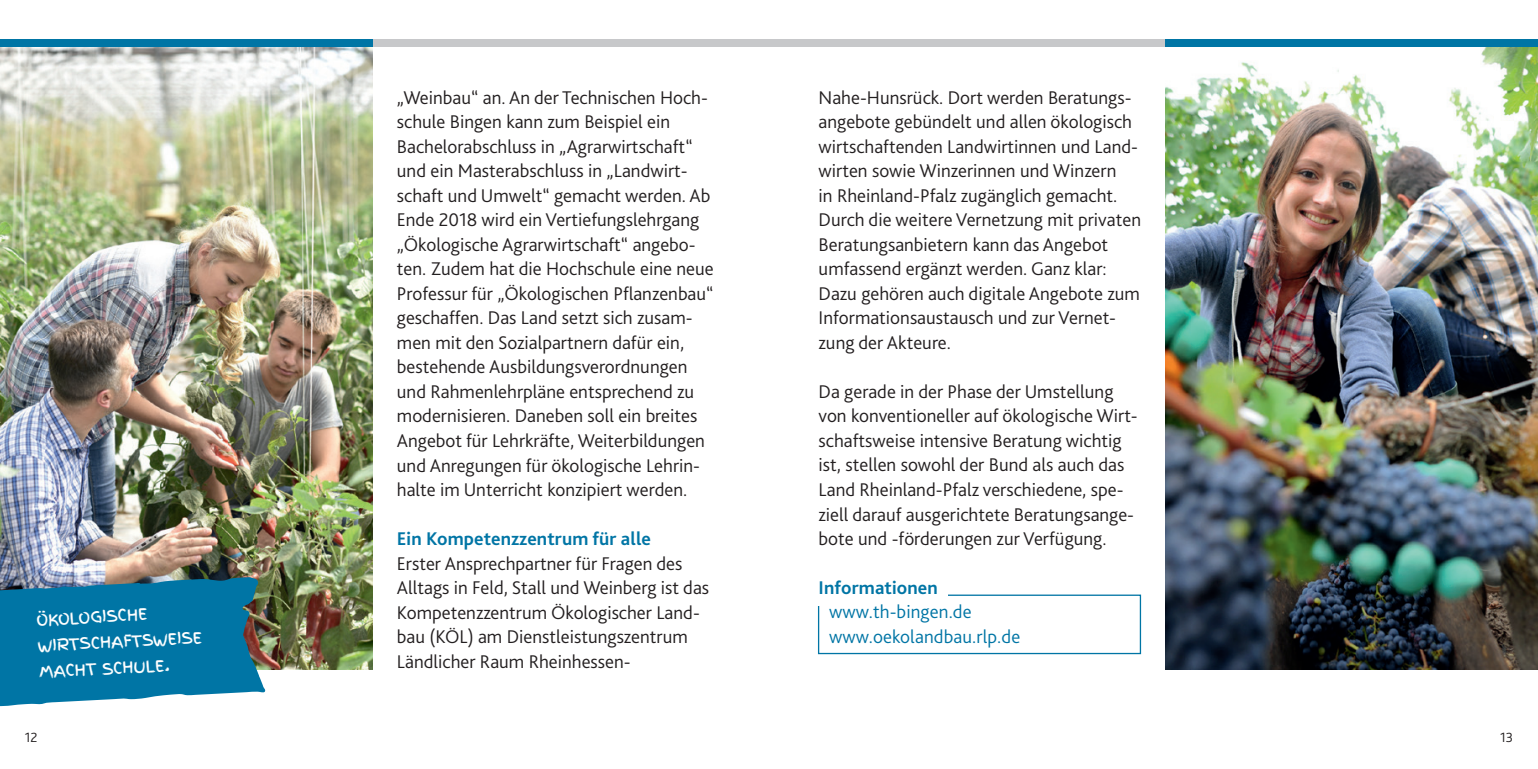
<style>
.page{position:relative;width:1538px;height:769px;background:#fff}
.page>*{position:absolute;margin:0;border:0;box-sizing:border-box;transform-origin:0 0}
.t1{font:300 19.25px/24.5px "Bliss";color:#231f20}
.t2{font:700 19.25px "Bliss";letter-spacing:.005em;color:#0075a5}
.t3{font:300 19.25px/24.5px "Bliss";letter-spacing:.005em;color:#0075a5}
.t4{font:15.75px/26.2px "Finger Paint";color:#fff}
.t5{font:300 14px "Bliss";color:#231f20}
</style>
<div class="page">
<div style="left:372px;top:40px;width:794px;height:7px;background:#c7c8ca"></div>
<div style="left:1166px;top:40px;width:372px;height:7px;background:#0075a5"></div>
<div style="left:0;top:40px;width:372px;height:7px;background:#0075a5"></div>
<img style="left:0;top:47px;width:372px;height:623px">
<img style="left:1166px;top:47px;width:372px;height:623px">
<svg style="left:0;top:577px;width:266px;height:130px;background:#1d7ea5"></svg>
<div style="left:818px;top:594px;width:323px;height:60px;border:1px solid #0075a5"></div>
<div style="left:809px;top:579px;width:139px;height:22px;background:#fff"></div>
<div style="left:809px;top:601px;width:17px;height:5px;background:#fff"></div>
<p class="t1" style="left:397px;top:85px;width:318px">„Weinbau“ an. An der Technischen Hoch&shy;schule Bingen kann zum Beispiel ein Bachelorabschluss in „Agrarwirtschaft“ und ein Masterabschluss in „Landwirt&shy;schaft und Umwelt“ gemacht werden. Ab Ende 2018 wird ein Vertiefungslehrgang „Ökologische Agrarwirtschaft“ angebo&shy;ten. Zudem hat die Hochschule eine neue Professur für „Ökologischen Pflanzenbau“ geschaffen. Das Land setzt sich zusam&shy;men mit den Sozialpartnern dafür ein, bestehende Ausbildungsverordnungen und Rahmenlehrpläne entsprechend zu modernisieren. Daneben soll ein breites Angebot für Lehrkräfte, Weiterbildungen und Anregungen für ökologische Lehrin&shy;halte im Unterricht konzipiert werden.</p>
<p class="t2" style="left:397px;top:527px;width:256px">Ein Kompetenzzentrum für alle</p>
<p class="t1" style="left:397px;top:551px;width:314px">Erster Ansprechpartner für Fragen des Alltags in Feld, Stall und Weinberg ist das Kompetenzzentrum Ökologischer Land&shy;bau (KÖL) am Dienstleistungszentrum Ländlicher Raum Rheinhessen-</p>
<p class="t1" style="left:819px;top:85px;width:324px">Nahe-Hunsrück. Dort werden Beratungs&shy;angebote gebündelt und allen ökologisch wirtschaftenden Landwirtinnen und Land&shy;wirten sowie Winzerinnen und Winzern<br>in Rheinland-Pfalz zugänglich gemacht.<br>Durch die weitere Vernetzung mit privaten Beratungsanbietern kann das Angebot umfassend ergänzt werden. Ganz klar:<br>Dazu gehören auch digitale Angebote zum Informationsaustausch und zur Vernet&shy;zung der Akteure.</p>
<p class="t1" style="left:819px;top:379px;width:321px">Da gerade in der Phase der Umstellung von konventioneller auf ökologische Wirt&shy;schaftsweise intensive Beratung wichtig ist, stellen sowohl der Bund als auch das Land Rheinland-Pfalz verschiedene, spe&shy;ziell darauf ausgerichtete Beratungsange&shy;bote und -förderungen zur Verfügung.</p>
<p class="t2" style="left:819px;top:576px;width:121px">Informationen</p>
<p class="t4" style="left:36px;top:607px;width:166px;rotate:-3deg">ÖKOLOGISCHE<br>WIRTSCHAFTSWEISE<br>MACHT SCHULE.</p>
<p class="t3" style="left:829px;top:600px;width:193px">www.th-bingen.de www.oekolandbau.rlp.de</p>
<p class="t5" style="left:25px;top:728px;width:14px">12</p>
<p class="t5" style="left:1500px;top:728px;width:15px">13</p>
</div>
